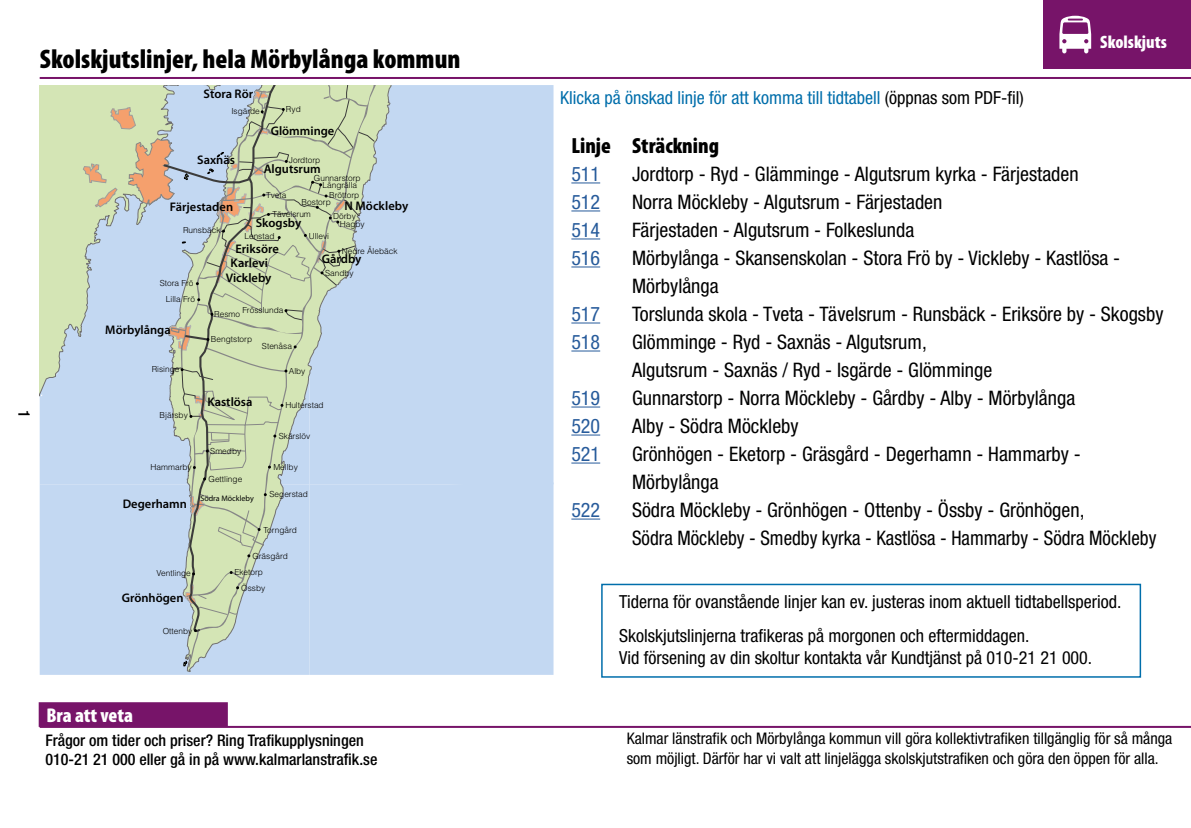
<style>
.page{position:relative;width:1191px;height:828px;background:#fff}
.page>*{position:absolute;margin:0;border:0;box-sizing:border-box;transform-origin:0 0}
.t1{font:900 condensed 27px "Myriad Pro";color:#000}
.t2{font:900 condensed 22px "Myriad Pro";color:#000}
.t3{font:condensed 20px/28px "Helvetica Neue LT Std";color:#000}
.t4{font:condensed 20px "Helvetica Neue LT Std";color:#275b9b}
.t5{font:900 condensed 20px "Myriad Pro";color:#fff}
.t6{font:condensed 18px/33.6px "Helvetica Neue LT Std";color:#000}
.t7{font:condensed 18px "Helvetica Neue LT Std";color:#006eab}
.t8{font:900 condensed 18px "Myriad Pro";color:#fff}
.t9{font:condensed 16px/19.2px "Helvetica Neue LT Std";color:#000}
.t10{font:500 condensed 16px/19px "Helvetica Neue LT Std";color:#000}
.t11{font:600 12.4px/13.8px "Myriad Pro";color:#000}
.t12{font:300 8.4px/10.4px "Helvetica";color:#000;text-align:right}
.t13{font:8px "Myriad Pro";color:#000}
.s1{color:#000}
</style>
<div class="page">
<div style="left:40px;top:398px;width:43px;height:86px;background:#c3d8f2"></div>
<div style="left:395px;top:85px;width:158px;height:397px;background:#c3d8f2"></div>
<div style="left:40px;top:484px;width:128px;height:191px;background:#c3d8f2"></div>
<div style="left:395px;top:482px;width:158px;height:193px;background:#c3d8f2"></div>
<div style="left:168px;top:85px;width:227px;height:590px;background:#c3d8f2"></div>
<svg style="left:40px;top:85px;width:43px;height:313px;background:#d0e2bc"></svg>
<svg style="left:83px;top:85px;width:292px;height:583px;background:#c5d5d0"></svg>
<div style="left:40px;top:703px;width:187px;height:23px;background:#771469"></div>
<div style="left:39px;top:702px;width:189px;height:25px;border:2px solid #771469"></div>
<hr style="left:40px;top:77px;width:1151px;height:2px;background:#771469">
<hr style="left:40px;top:726px;width:1151px;height:2px;background:#771469">
<div style="left:1043px;top:0;width:148px;height:68px;background:#771469"></div>
<svg style="left:1059px;top:16px;width:32px;height:37px"></svg>
<svg style="left:571px;top:182px;width:29px;height:1px"></svg>
<svg style="left:571px;top:210px;width:29px;height:1px"></svg>
<svg style="left:571px;top:238px;width:29px;height:1px"></svg>
<svg style="left:571px;top:266px;width:29px;height:1px"></svg>
<svg style="left:571px;top:322px;width:29px;height:1px"></svg>
<svg style="left:571px;top:350px;width:29px;height:1px"></svg>
<svg style="left:571px;top:406px;width:29px;height:1px"></svg>
<svg style="left:571px;top:434px;width:29px;height:1px"></svg>
<svg style="left:571px;top:462px;width:29px;height:1px"></svg>
<svg style="left:571px;top:518px;width:29px;height:1px"></svg>
<div style="left:601px;top:584px;width:540px;height:93px;border:2px solid #006eab"></div>
<p class="t10" style="left:34px;top:410px;width:9px;rotate:90deg">1</p>
<h1 class="t1" style="left:40px;top:42px;width:422px">Skolskjutslinjer, hela Mörbylånga kommun</h1>
<p class="t11" style="left:204px;top:87px;width:51px">Stora Rör</p>
<p class="t12" style="left:231px;top:106px;width:30px">Isgärde</p>
<p class="t12" style="left:286px;top:103px;width:16px">Ryd</p>
<p class="t11" style="left:271px;top:124px;width:65px">Glömminge</p>
<p class="t11" style="left:197px;top:152px;width:39px">Saxnäs</p>
<p class="t12" style="left:289px;top:155px;width:33px">Jordtorp</p>
<p class="t11" style="left:264px;top:162px;width:59px">Algutsrum</p>
<p class="t12" style="left:314px;top:173px;width:48px">Gunnarstorp</p>
<p class="t12" style="left:266px;top:189px;width:22px">Tveta</p>
<p class="t12" style="left:322px;top:180px;width:38px">Långrälla<br>Bröttorp</p>
<p class="t12" style="left:302px;top:197px;width:31px">Bostorp</p>
<p class="t12" style="left:340px;top:219px;width:26px">Hagby</p>
<p class="t12" style="left:342px;top:245px;width:57px">Nedre Ålebäck</p>
<p class="t12" style="left:325px;top:267px;width:30px">Sandby</p>
<p class="t12" style="left:242px;top:305px;width:43px">Frösslunda</p>
<p class="t11" style="left:344px;top:199px;width:65px">N Möckleby</p>
<p class="t11" style="left:170px;top:199px;width:65px">Färjestaden</p>
<p class="t12" style="left:272px;top:209px;width:40px">Tävelsrum</p>
<p class="t12" style="left:309px;top:231px;width:22px">Ullevi</p>
<p class="t12" style="left:333px;top:210px;width:24px">Dörby</p>
<p class="t11" style="left:256px;top:216px;width:47px">Skogsby</p>
<p class="t12" style="left:183px;top:224px;width:39px">Runsbäck</p>
<p class="t12" style="left:244px;top:231px;width:32px">Lenstad</p>
<p class="t11" style="left:231px;top:242px;width:50px;text-indent:5px">Eriksöre<br>Karlevi</p>
<p class="t11" style="left:322px;top:252px;width:41px">Gårdby</p>
<p class="t11" style="left:226px;top:270px;width:47px">Vickleby</p>
<p class="t12" style="left:160px;top:274px;width:37px;line-height:16.2px">Stora Frö<br>Lilla Frö</p>
<p class="t12" style="left:214px;top:309px;width:27px">Resmo</p>
<p class="t12" style="left:211px;top:334px;width:43px">Bengtstorp</p>
<p class="t11" style="left:105px;top:322px;width:67px">Mörbylånga</p>
<p class="t12" style="left:262px;top:340px;width:32px">Stenåsa</p>
<p class="t12" style="left:289px;top:366px;width:18px">Alby</p>
<p class="t12" style="left:285px;top:400px;width:40px">Hulterstad</p>
<p class="t12" style="left:279px;top:431px;width:33px">Skärslöv</p>
<p class="t12" style="left:273px;top:462px;width:26px">Mellby</p>
<p class="t12" style="left:269px;top:489px;width:40px">Segerstad</p>
<p class="t12" style="left:263px;top:524px;width:35px">Torngård</p>
<p class="t12" style="left:252px;top:550px;width:37px">Gräsgård</p>
<p class="t12" style="left:241px;top:583px;width:26px">Össby</p>
<p class="t12" style="left:152px;top:364px;width:29px">Risinge</p>
<p class="t12" style="left:160px;top:410px;width:30px">Bjärsby</p>
<p class="t11" style="left:207px;top:395px;width:47px">Kastlösa</p>
<p class="t12" style="left:210px;top:445px;width:32px">Smedby</p>
<p class="t12" style="left:151px;top:461px;width:43px">Hammarby</p>
<p class="t12" style="left:208px;top:474px;width:35px">Gettlinge</p>
<p class="t13" style="left:200px;top:493px;width:55px">Södra Möckleby</p>
<p class="t11" style="left:123px;top:496px;width:66px">Degerhamn</p>
<p class="t12" style="left:156px;top:567px;width:36px">Ventlinge</p>
<p class="t12" style="left:234px;top:567px;width:30px">Eketorp</p>
<p class="t11" style="left:122px;top:590px;width:63px">Grönhögen</p>
<p class="t12" style="left:163px;top:626px;width:31px">Ottenby</p>
<p class="t5" style="left:46px;top:702px;width:88px">Bra att veta</p>
<p class="t10" style="left:45px;top:730px;width:333px">Frågor om tider och priser? Ring Trafikupplysningen<br>010-21 21 000 eller gå in på www.kalmarlanstrafik.se</p>
<p class="t8" style="left:1100px;top:30px;width:68px">Skolskjuts</p>
<p class="t7" style="left:560px;top:87px;width:465px">Klicka på önskad linje för att komma till tidtabell <span class="s1">(öppnas som PDF-fil)</span></p>
<p class="t2" style="left:571px;top:131px;width:149px">Linje Sträckning</p>
<p class="t4" style="left:571px;top:162px;width:30px">511</p>
<p class="t3" style="left:632px;top:160px;width:448px">Jordtorp - Ryd - Glämminge - Algutsrum kyrka - Färjestaden</p>
<p class="t4" style="left:571px;top:190px;width:30px">512</p>
<p class="t3" style="left:632px;top:188px;width:312px">Norra Möckleby - Algutsrum - Färjestaden</p>
<p class="t4" style="left:571px;top:218px;width:30px">514</p>
<p class="t3" style="left:632px;top:216px;width:284px">Färjestaden - Algutsrum - Folkeslunda</p>
<p class="t4" style="left:571px;top:246px;width:30px">516</p>
<p class="t3" style="left:632px;top:244px;width:490px">Mörbylånga - Skansenskolan - Stora Frö by - Vickleby - Kastlösa -<br>Mörbylånga</p>
<p class="t4" style="left:571px;top:302px;width:30px">517</p>
<p class="t3" style="left:632px;top:300px;width:533px">Torslunda skola - Tveta - Tävelsrum - Runsbäck - Eriksöre by - Skogsby</p>
<p class="t4" style="left:571px;top:330px;width:30px">518</p>
<p class="t3" style="left:632px;top:328px;width:362px">Glömminge - Ryd - Saxnäs - Algutsrum,<br>Algutsrum - Saxnäs / Ryd - Isgärde - Glömminge</p>
<p class="t4" style="left:571px;top:386px;width:30px">519</p>
<p class="t3" style="left:632px;top:384px;width:444px">Gunnarstorp - Norra Möckleby - Gårdby - Alby - Mörbylånga</p>
<p class="t4" style="left:571px;top:414px;width:30px">520</p>
<p class="t3" style="left:632px;top:412px;width:168px">Alby - Södra Möckleby</p>
<p class="t4" style="left:571px;top:442px;width:30px">521</p>
<p class="t3" style="left:632px;top:440px;width:450px">Grönhögen - Eketorp - Gräsgård - Degerhamn - Hammarby -<br>Mörbylånga</p>
<p class="t4" style="left:571px;top:498px;width:30px">522</p>
<p class="t3" style="left:632px;top:496px;width:526px">Södra Möckleby - Grönhögen - Ottenby - Össby - Grönhögen,<br>Södra Möckleby - Smedby kyrka - Kastlösa - Hammarby - Södra Möckleby</p>
<p class="t6" style="left:619px;top:585px;width:503px">Tiderna för ovanstående linjer kan ev. justeras inom aktuell tidtabellsperiod.<br>Skolskjutslinjerna trafikeras på morgonen och eftermiddagen.</p>
<p class="t6" style="left:619px;top:640px;width:474px">Vid försening av din skoltur kontakta vår Kundtjänst på 010-21 21 000.</p>
<p class="t9" style="left:626px;top:729px;width:547px">Kalmar länstrafik och Mörbylånga kommun vill göra kollektivtrafiken tillgänglig för så många som möjligt. Därför har vi valt att linjelägga skolskjutstrafiken och göra den öppen för alla.</p>
</div>
